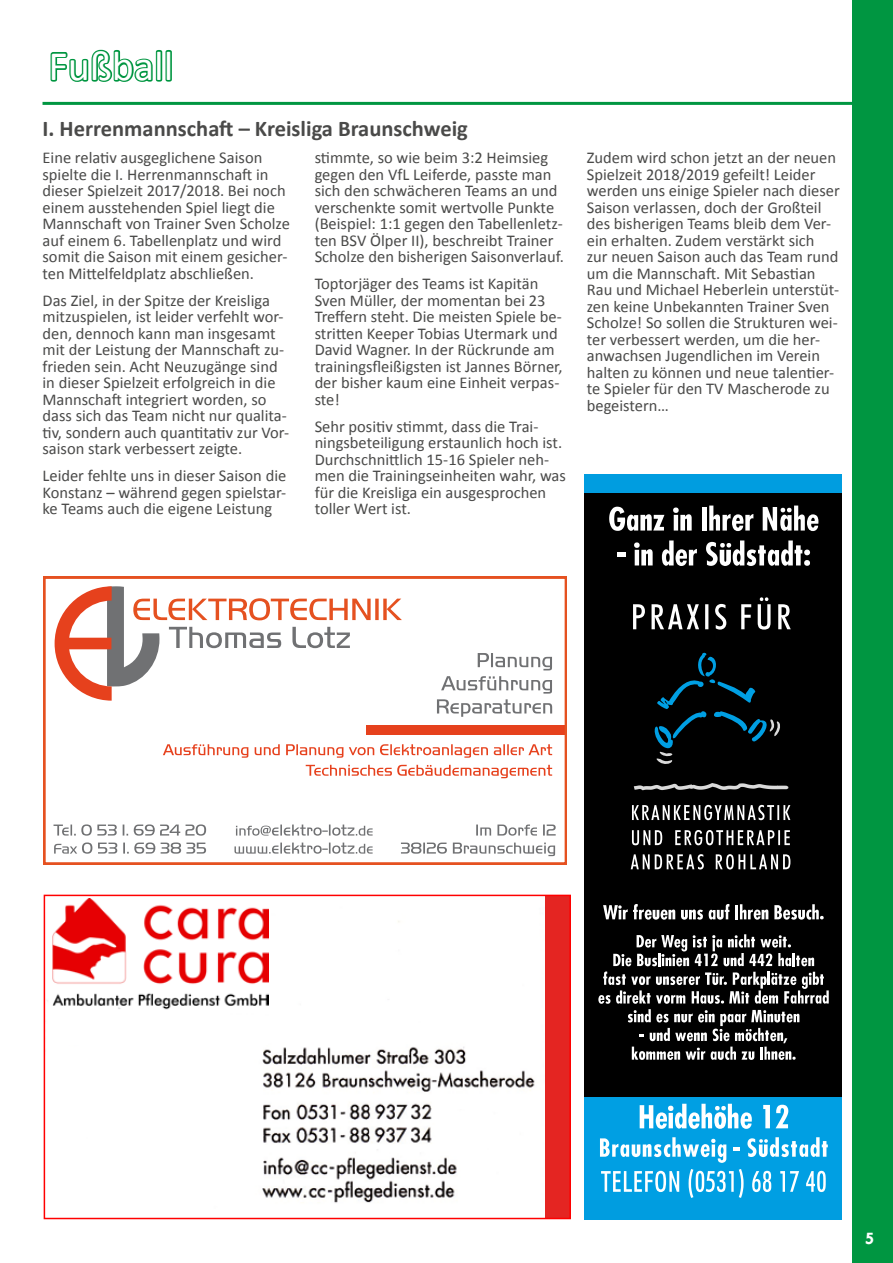
<style>
.page{position:relative;width:893px;height:1263px;background:#fff}
.page>*{position:absolute;margin:0;border:0;box-sizing:border-box;transform-origin:0 0}
.t1{font:42px "Calibri";color:#fff}
.t2{font:700 22.5px "Calibri";color:#4a4a49}
.t3{font:700 18px "Tw Cen";color:#fff}
.t4{font:16.5px/16.5px "Calibri";color:#4a4a49}
</style>
<div class="page">
<div style="left:852px;top:0;width:41px;height:1263px;background:#009641"></div>
<hr style="left:43px;top:102px;width:819px;height:3px;background:#009641">
<svg style="left:50px;top:49px;width:122px;height:33px"></svg>
<div style="left:585px;top:474px;width:257px;height:745px;background:#009de0"></div>
<div style="left:585px;top:493px;width:257px;height:706px;background:#000"></div>
<svg style="left:634px;top:783px;width:155px;height:7px"></svg>
<svg style="left:654px;top:652px;width:126px;height:112px"></svg>
<svg style="left:633px;top:597px;width:158px;height:33px"></svg>
<svg style="left:632px;top:805px;width:158px;height:40px"></svg>
<svg style="left:631px;top:854px;width:159px;height:15px"></svg>
<svg style="left:609px;top:507px;width:55px;height:24px"></svg>
<svg style="left:673px;top:507px;width:19px;height:23px"></svg>
<hr style="left:702px;top:507px;width:4px;height:23px;background:#fff">
<svg style="left:709px;top:505px;width:44px;height:26px"></svg>
<svg style="left:763px;top:505px;width:55px;height:26px"></svg>
<svg style="left:617px;top:553px;width:8px;height:4px"></svg>
<svg style="left:634px;top:542px;width:19px;height:23px"></svg>
<svg style="left:662px;top:540px;width:35px;height:26px"></svg>
<svg style="left:706px;top:540px;width:104px;height:26px"></svg>
<svg style="left:603px;top:904px;width:72px;height:16px"></svg>
<svg style="left:681px;top:909px;width:22px;height:11px"></svg>
<svg style="left:709px;top:904px;width:20px;height:16px"></svg>
<hr style="left:735px;top:905px;width:3px;height:14px;background:#fff">
<svg style="left:740px;top:904px;width:28px;height:16px"></svg>
<svg style="left:774px;top:904px;width:50px;height:16px"></svg>
<svg style="left:598px;top:934px;width:231px;height:126px"></svg>
<div style="left:585px;top:1097px;width:257px;height:102px;background:#009fe3"></div>
<svg style="left:640px;top:1104px;width:112px;height:25px"></svg>
<svg style="left:763px;top:1105px;width:25px;height:23px"></svg>
<svg style="left:600px;top:1137px;width:126px;height:26px"></svg>
<svg style="left:734px;top:1147px;width:6px;height:3px"></svg>
<svg style="left:747px;top:1137px;width:81px;height:20px"></svg>
<svg style="left:601px;top:1169px;width:225px;height:29px"></svg>
<img style="left:47px;top:898px;width:499px;height:318px">
<div style="left:546px;top:895px;width:24px;height:323px;background:#e42522"></div>
<div style="left:52px;top:899px;width:216px;height:146px;background:#fff"></div>
<img style="left:52px;top:899px;width:216px;height:111px">
<div style="left:44px;top:895px;width:527px;height:324px;border:2px solid #f00"></div>
<svg style="left:44px;top:577px;width:523px;height:287px"></svg>
<h1 class="t1" style="left:49px;top:40px;width:126px">Fußball</h1>
<h2 class="t2" style="left:43px;top:114px;width:427px">I. Herrenmannschaft – Kreisliga Braunschweig</h2>
<p class="t4" style="left:43px;top:149px;width:249px">Eine relativ ausgeglichene Saison spielte die I. Herrenmannschaft in dieser Spielzeit 2017/2018. Bei noch einem ausstehenden Spiel liegt die Mannschaft von Trainer Sven Scholze auf einem 6. Tabellenplatz und wird somit die Saison mit einem gesicher&shy;ten Mittelfeldplatz abschließen.</p>
<p class="t4" style="left:43px;top:292px;width:248px">Das Ziel, in der Spitze der Kreisliga mitzuspielen, ist leider verfehlt wor&shy;den, dennoch kann man insgesamt mit der Leistung der Mannschaft zu&shy;frieden sein. Acht Neuzugänge sind in dieser Spielzeit erfolgreich in die Mannschaft integriert worden, so dass sich das Team nicht nur qualita&shy;tiv, sondern auch quantitativ zur Vor&shy;saison stark verbessert zeigte.</p>
<p class="t4" style="left:43px;top:468px;width:245px;text-align:justify">Leider fehlte uns in dieser Saison die Konstanz – während gegen spielstar&shy;ke Teams auch die eigene Leistung</p>
<p class="t4" style="left:315px;top:149px;width:251px">stimmte, so wie beim 3:2 Heimsieg gegen den VfL Leiferde, passte man sich den schwächeren Teams an und verschenkte somit wertvolle Punkte (Beispiel: 1:1 gegen den Tabellenletz&shy;ten BSV Ölper II), beschreibt Trainer Scholze den bisherigen Saisonverlauf.</p>
<p class="t4" style="left:315px;top:276px;width:250px">Toptorjäger des Teams ist Kapitän<br>Sven Müller, der momentan bei 23<br>Treffern steht. Die meisten Spiele be&shy;stritten Keeper Tobias Utermark und<br>David Wagner. In der Rückrunde am trainingsfleißigsten ist Jannes Börner, der bisher kaum eine Einheit verpas&shy;ste!</p>
<p class="t4" style="left:315px;top:418px;width:253px">Sehr positiv stimmt, dass die Trai&shy;ningsbeteiligung erstaunlich hoch ist.<br>Durchschnittlich 15-16 Spieler neh&shy;men die Trainingseinheiten wahr, was für die Kreisliga ein ausgesprochen toller Wert ist.</p>
<p class="t4" style="left:587px;top:149px;width:254px">Zudem wird schon jetzt an der neuen Spielzeit 2018/2019 gefeilt! Leider werden uns einige Spieler nach dieser Saison verlassen, doch der Großteil des bisherigen Teams bleib dem Ver&shy;ein erhalten. Zudem verstärkt sich<br>zur neuen Saison auch das Team rund um die Mannschaft. Mit Sebastian Rau und Michael Heberlein unterstüt&shy;zen keine Unbekannten Trainer Sven Scholze! So sollen die Strukturen wei&shy;ter verbessert werden, um die her&shy;anwachsen Jugendlichen im Verein halten zu können und neue talentier&shy;te Spieler für den TV Mascherode zu begeistern…</p>
<p class="t3" style="left:865px;top:1228px;width:11px">5</p>
</div>
